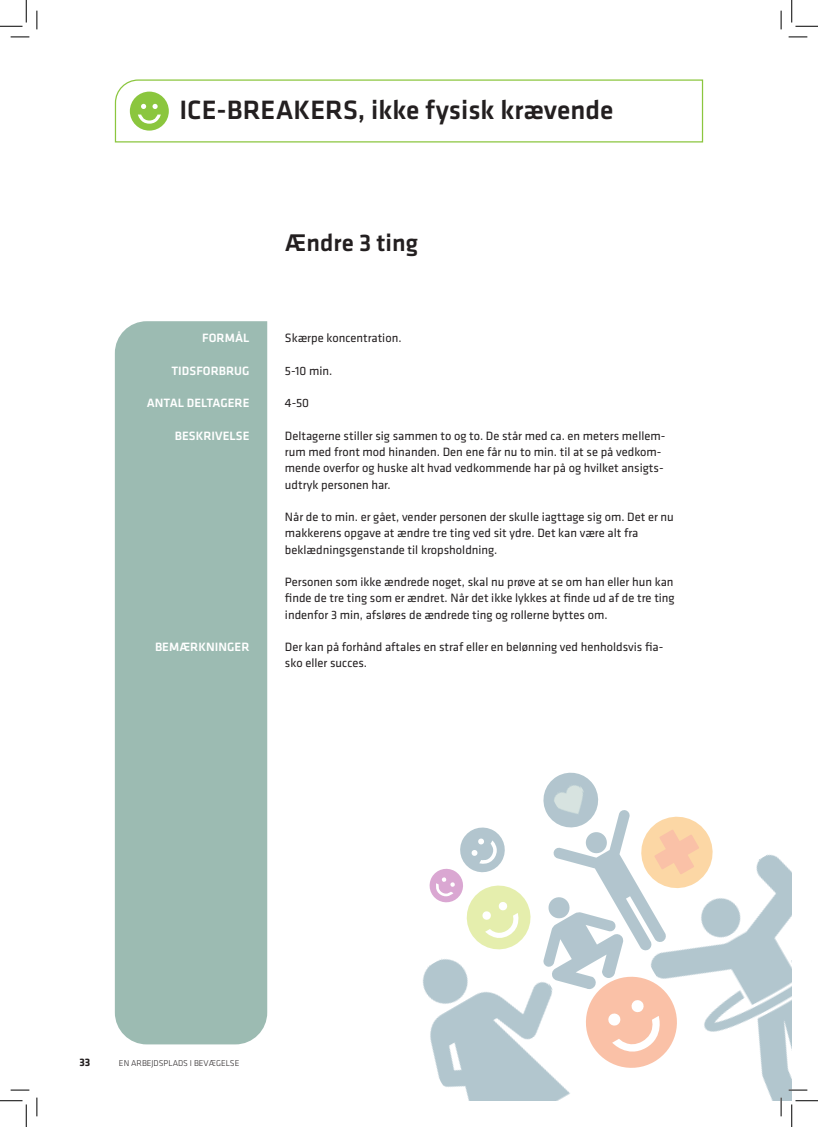
<style>
.page{position:relative;width:818px;height:1127px;background:#fff}
.page>*{position:absolute;margin:0;border:0;box-sizing:border-box;transform-origin:0 0}
.Overskrift_opslag_1__linie{font:500 27.5px "Klavika";color:#231f20}
.Underoverskrift{font:500 25px "Klavika";color:#231f20}
.BAR_Brød{font:12.5px/16.2px "Klavika";color:#231f20}
.t1{font:500 12.5px "Klavika";letter-spacing:.005em;color:#fff}
.t2{font:700 11.25px "Klavika";color:#231f20}
.t3{font:300 8.75px "Klavika";color:#231f20}
</style>
<div class="page">
<div style="left:115px;top:321px;width:152px;height:723px;background:#9cbbb2"></div>
<svg style="left:114px;top:79px;width:590px;height:64px"></svg>
<svg style="left:130px;top:92px;width:39px;height:39px"></svg>
<img style="left:718px;top:854px;width:74px;height:246px">
<svg style="left:429px;top:772px;width:289px;height:296px"></svg>
<img style="left:423px;top:917px;width:202px;height:183px">
<svg style="left:11px;top:36px;width:18px;height:2px"></svg>
<svg style="left:788px;top:36px;width:19px;height:2px"></svg>
<svg style="left:11px;top:1089px;width:18px;height:1px"></svg>
<svg style="left:788px;top:1088px;width:19px;height:2px"></svg>
<svg style="left:36px;top:11px;width:2px;height:18px"></svg>
<svg style="left:36px;top:1097px;width:2px;height:18px"></svg>
<svg style="left:780px;top:11px;width:2px;height:18px"></svg>
<svg style="left:780px;top:1097px;width:2px;height:18px"></svg>
<svg style="left:0;top:0;width:27px;height:27px"></svg>
<svg style="left:0;top:1100px;width:27px;height:26px"></svg>
<svg style="left:791px;top:0;width:27px;height:27px"></svg>
<svg style="left:791px;top:1100px;width:27px;height:26px"></svg>
<p class="Overskrift_opslag_1__linie" style="left:179px;top:91px;width:435px">ICE-BREAKERS, ikke fysisk krævende</p>
<p class="t1" style="left:202px;top:329px;width:49px">FORMÅL</p>
<p class="t1" style="left:171px;top:362px;width:80px">TIDSFORBRUG</p>
<p class="t1" style="left:147px;top:394px;width:104px">ANTAL DELTAGERE</p>
<p class="t1" style="left:175px;top:427px;width:76px">BESKRIVELSE</p>
<p class="t1" style="left:155px;top:638px;width:96px">BEMÆRKNINGER</p>
<p class="Underoverskrift" style="left:285px;top:225px;width:134px">Ændre 3 ting</p>
<p class="BAR_Brød" style="left:285px;top:329px;width:118px">Skærpe koncentration.</p>
<p class="BAR_Brød" style="left:285px;top:362px;width:49px">5-10 min.</p>
<p class="BAR_Brød" style="left:285px;top:394px;width:26px">4-50</p>
<p class="BAR_Brød" style="left:285px;top:427px;width:382px">Deltagerne stiller sig sammen to og to. De står med ca. en meters mellem&shy;rum med front mod hinanden. Den ene får nu to min. til at se på vedkom&shy;mende overfor og huske alt hvad vedkommende har på og hvilket ansigts&shy;udtryk personen har.</p>
<p class="BAR_Brød" style="left:285px;top:508px;width:390px">Når de to min. er gået, vender personen der skulle iagttage sig om. Det er nu makkerens opgave at ændre tre ting ved sit ydre. Det kan være alt fra beklædningsgenstande til kropsholdning.</p>
<p class="BAR_Brød" style="left:285px;top:573px;width:391px;text-align:justify">Personen som ikke ændrede noget, skal nu prøve at se om han eller hun kan finde de tre ting som er ændret. Når det ikke lykkes at finde ud af de tre ting indenfor 3 min, afsløres de ændrede ting og rollerne byttes om.</p>
<p class="BAR_Brød" style="left:285px;top:638px;width:380px">Der kan på forhånd aftales en straf eller en belønning ved henholdsvis fia&shy;sko eller succes.</p>
<p class="t2" style="left:79px;top:1053px;width:12px">33</p>
<p class="t3" style="left:119px;top:1057px;width:122px">EN ARBEJDSPLADS I BEVÆGELSE</p>
</div>
